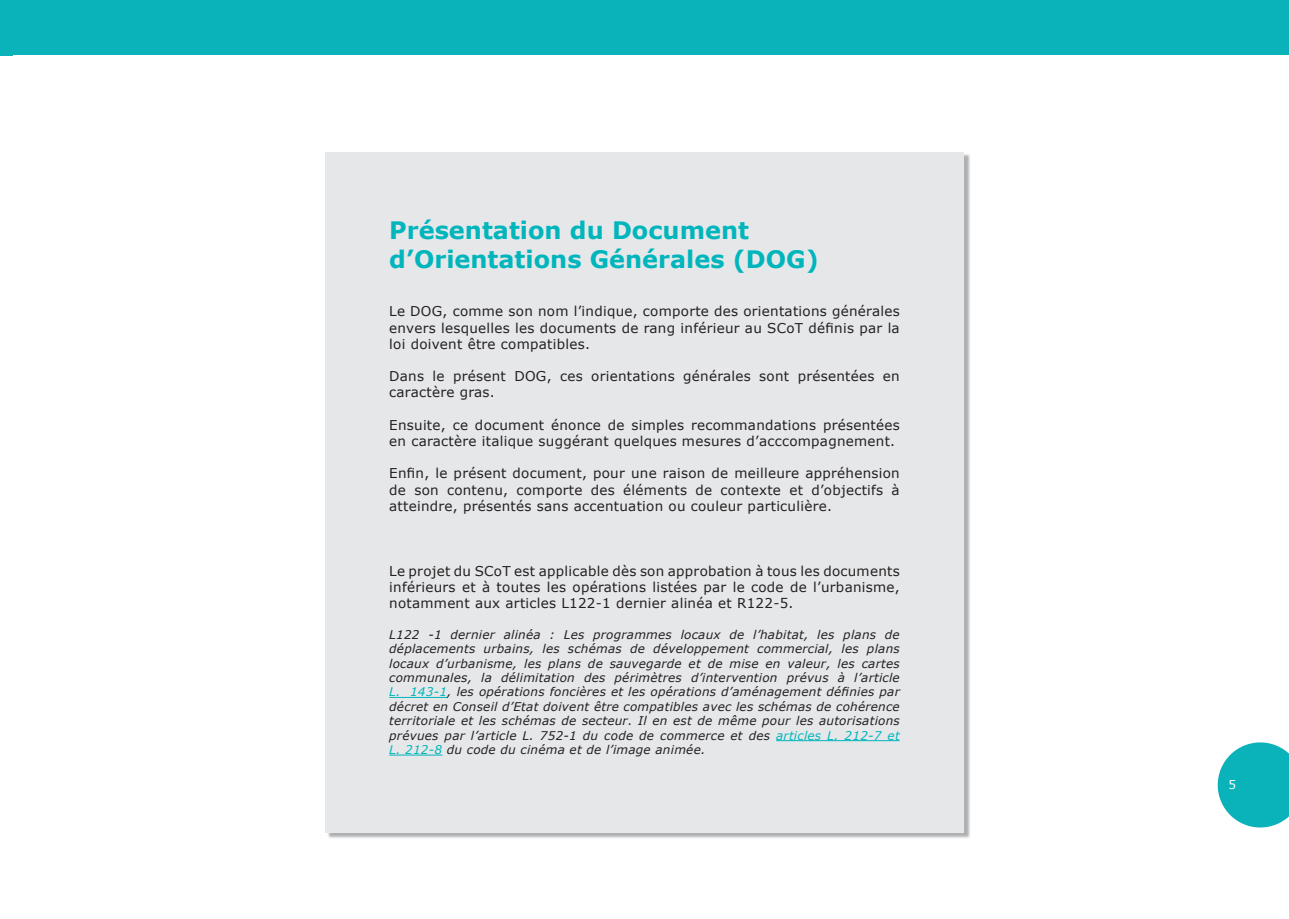
<style>
.page{position:relative;width:1289px;height:919px;background:#fff}
.page>*{position:absolute;margin:0;border:0;box-sizing:border-box;transform-origin:0 0}
.t1{font:700 24px/28.8px "Verdana";color:#00b6bc}
.t2{font:13.5px/16.2px "Verdana";letter-spacing:.02em;color:#231f20;text-align:justify}
.t3{font:italic 12px/14.4px "Verdana";letter-spacing:.02em;color:#231f20;text-align:justify}
.s1{color:#00b6bc}
</style>
<div class="page">
<div style="left:326px;top:153px;width:645px;height:686px;background:#939598;opacity:.75"></div>
<div style="left:325px;top:152px;width:638px;height:680px;background:#e6e7e9"></div>
<div style="left:0;top:0;width:13px;height:55px;background:#09b3b9"></div>
<div style="left:13px;top:0;width:1275px;height:55px;background:#09b3b9"></div>
<svg style="left:1217px;top:742px;width:71px;height:85px"></svg>
<hr style="left:389px;top:697px;width:58px;height:1px;background:#00b6bc">
<hr style="left:776px;top:740px;width:123px;height:1px;background:#00b6bc">
<hr style="left:389px;top:754px;width:53px;height:1px;background:#00b6bc">
<h1 class="t1" style="left:389px;top:215px;width:431px">Présentation du Document d’Orientations Générales (DOG)</h1>
<p class="t2" style="left:389px;top:303px;width:512px">Le DOG, comme son nom l’indique, comporte des orientations générales envers lesquelles les documents de rang inférieur au SCoT définis par la loi doivent être compatibles.</p>
<p class="t2" style="left:389px;top:367px;width:512px">Dans le présent DOG, ces orientations générales sont présentées en caractère gras.</p>
<p class="t2" style="left:389px;top:416px;width:512px">Ensuite, ce document énonce de simples recommandations présentées en caractère italique suggérant quelques mesures d’acccompagnement.</p>
<p class="t2" style="left:389px;top:465px;width:512px">Enfin, le présent document, pour une raison de meilleure appréhension de son contenu, comporte des éléments de contexte et d’objectifs à atteindre, présentés sans accentuation ou couleur particulière.</p>
<p class="t2" style="left:389px;top:562px;width:512px">Le projet du SCoT est applicable dès son approbation à tous les documents inférieurs et à toutes les opérations listées par le code de l’urbanisme, notamment aux articles L1 22-1 dernier alinéa et R1 22-5.</p>
<p class="t3" style="left:389px;top:626px;width:512px">L122 -1 dernier alinéa : Les programmes locaux de l’habitat, les plans de déplacements urbains, les schémas de développement commercial, les plans locaux d’urbanisme, les plans de sauvegarde et de mise en valeur, les cartes communales, la délimitation des périmètres d’intervention prévus à l’article <span class="s1">L. 143-1</span>, les opérations foncières et les opérations d’aménagement définies par décret en Conseil d’Etat doivent être compatibles avec les schémas de cohérence territoriale et les schémas de secteur. Il en est de même pour les autorisations prévues par l’article L. 752-1 du code de commerce et des <span class="s1">articles L. 212-7 et L. 212-8</span> du code du cinéma et de l’image animée.</p>
</div>
